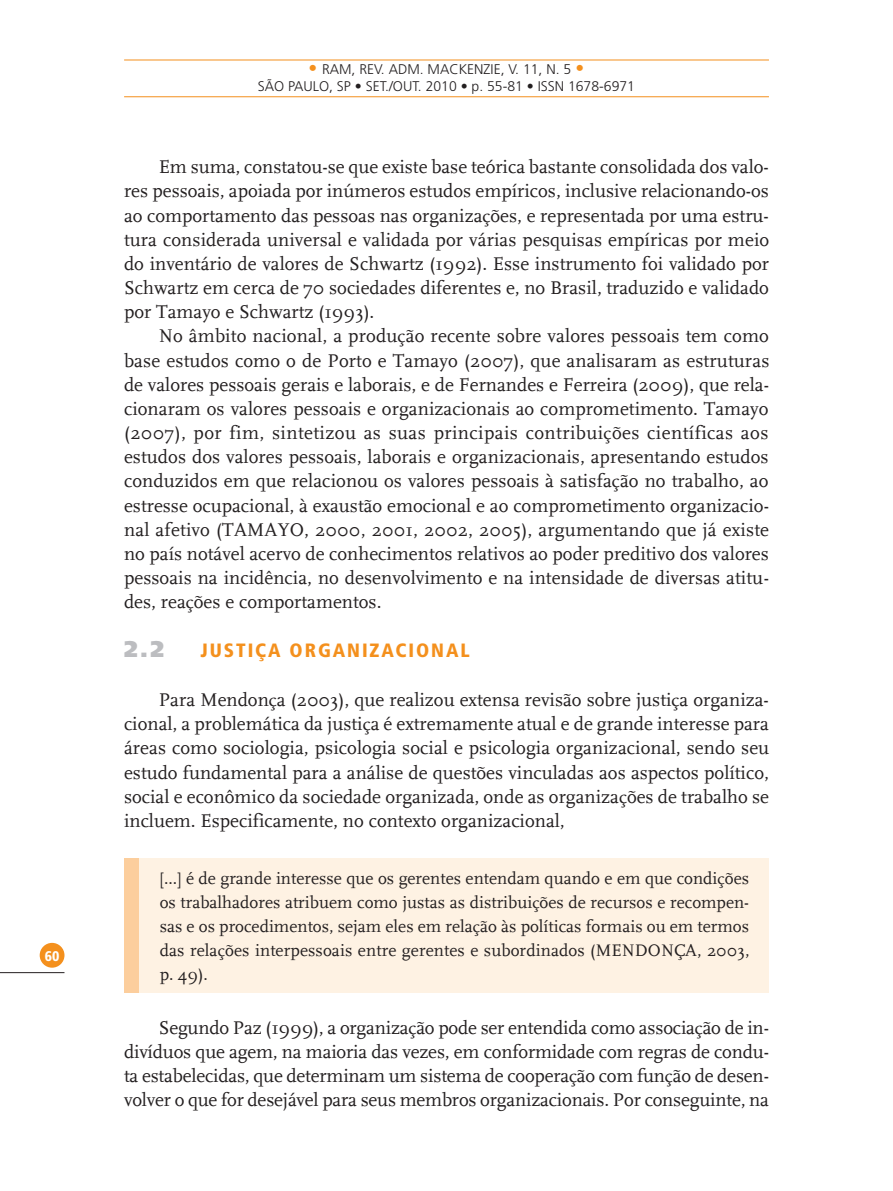
<style>
.page{position:relative;width:893px;height:1191px;background:#fff}
.page>*{position:absolute;margin:0;border:0;box-sizing:border-box;transform-origin:0 0}
.t1{font:900 22.75px "Frutiger LT Std";color:#bcbdc0}
.t2{font:19.25px/24.2px "FF Scala Definitive";color:#231f20;text-align:justify}
.t3{font:900 condensed 19.25px "Frutiger LT Std";letter-spacing:.1em;color:#f4901d}
.t4{font:17.5px/24.2px "FF Scala Definitive";letter-spacing:.005em;color:#231f20;text-align:justify}
.t5{font:300 14px/16.8px "Frutiger LT Std";color:#231f20;text-align:center}
.t6{font:900 condensed 14px "Frutiger LT Std";color:#fff}
.s1{font-size:17.5px;color:#f4901d}
</style>
<div class="page">
<div style="left:40px;top:943px;width:24px;height:24px;background:#f4901d;border-radius:50%"></div>
<hr style="left:0;top:972px;width:64px;height:1px;background:#231f20">
<hr style="left:124px;top:96px;width:645px;height:1px;background:#f4901d">
<hr style="left:124px;top:60px;width:645px;height:1px;background:#f4901d">
<div style="left:124px;top:858px;width:16px;height:134px;background:#fcce9d"></div>
<div style="left:140px;top:858px;width:629px;height:134px;background:#fef2e3"></div>
<p class="t6" style="left:45px;top:947px;width:16px">60</p>
<p class="t5" style="left:258px;top:61px;width:379px"><span class="s1">•</span> RAM, REV. ADM. MACKENZIE, V. 11, N. 5 <span class="s1">•<br></span>SÃO PAULO, SP • SET./OUT. 2010 • p. 55-81 • ISSN 1678-6971</p>
<p class="t2" style="left:124px;top:155px;width:647px;text-indent:35px">Em suma, constatou-se que existe base teórica bastante consolidada dos valo&shy;res pessoais, apoiada por inúmeros estudos empíricos, inclusive relacionando-os ao comportamento das pessoas nas organizações, e representada por uma estru&shy;tura considerada universal e validada por várias pesquisas empíricas por meio do inventário de valores de Schwartz (1992). Esse instrumento foi validado por Schwartz em cerca de 70 sociedades diferentes e, no Brasil, traduzido e validado por Tamayo e Schwartz (1993).</p>
<p class="t2" style="left:124px;top:324px;width:647px;text-indent:35px">No âmbito nacional, a produção recente sobre valores pessoais tem como base estudos como o de Porto e Tamayo (2007), que analisaram as estruturas de valores pessoais gerais e laborais, e de Fernandes e Ferreira (2009), que rela&shy;cionaram os valores pessoais e organizacionais ao comprometimento. Tamayo (2007), por fim, sintetizou as suas principais contribuições científicas aos estudos dos valores pessoais, laborais e organizacionais, apresentando estudos conduzidos em que relacionou os valores pessoais à satisfação no trabalho, ao estresse ocupacional, à exaustão emocional e ao comprometimento organizacio&shy;nal afetivo (TAMAYO, 2000, 2001, 2002, 2005), argumentando que já existe no país notável acervo de conhecimentos relativos ao poder preditivo dos valores pessoais na incidência, no desenvolvimento e na intensidade de diversas atitu&shy;des, reações e comportamentos.</p>
<p class="t1" style="left:124px;top:635px;width:41px">2.2</p>
<p class="t3" style="left:200px;top:639px;width:271px">JUSTIÇA ORGANIZACIONAL</p>
<p class="t2" style="left:124px;top:688px;width:647px;text-indent:35px">Para Mendonça (2003), que realizou extensa revisão sobre justiça organiza&shy;cional, a problemática da justiça é extremamente atual e de grande interesse para áreas como sociologia, psicologia social e psicologia organizacional, sendo seu estudo fundamental para a análise de questões vinculadas aos aspectos político, social e econômico da sociedade organizada, onde as organizações de trabalho se incluem. Especificamente, no contexto organizacional,</p>
<p class="t4" style="left:160px;top:866px;width:591px">[...] é de grande interesse que os gerentes entendam quando e em que condições os trabalhadores atribuem como justas as distribuições de recursos e recompen&shy;sas e os procedimentos, sejam eles em relação às políticas formais ou em termos das relações interpessoais entre gerentes e subordinados (MENDONÇA, 2003, p. 49).</p>
<p class="t2" style="left:124px;top:1016px;width:646px;text-indent:35px">Segundo Paz (1999), a organização pode ser entendida como associação de in&shy;divíduos que agem, na maioria das vezes, em conformidade com regras de condu&shy;ta estabelecidas, que determinam um sistema de cooperação com função de desen&shy;volver o que for desejável para seus membros organizacionais. Por conseguinte, na</p>
</div>
